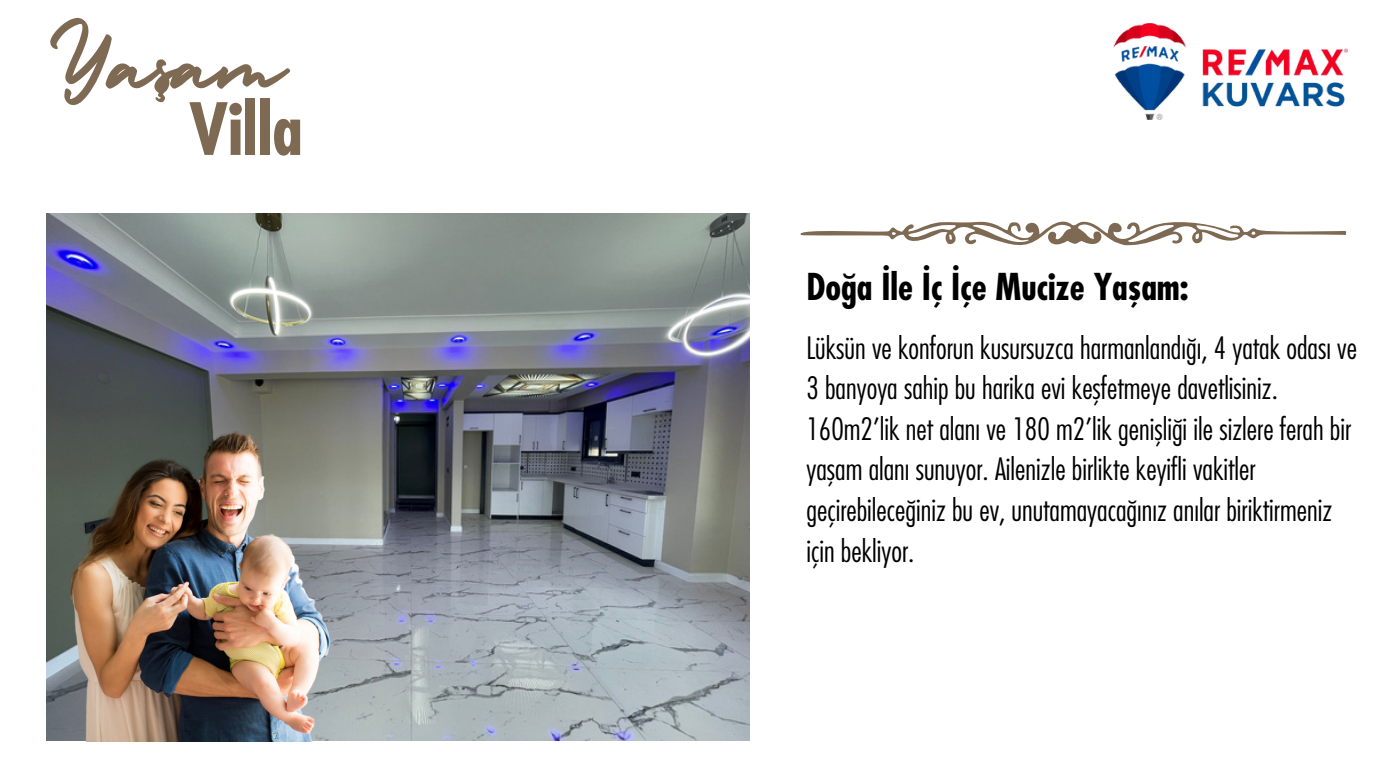
<style>
.page{position:relative;width:1384px;height:777px;background:#fff}
.page>*{position:absolute;margin:0;border:0;box-sizing:border-box;transform-origin:0 0}
.t1{font:113.1px "Holiday";color:#7e6953}
.t2{font:700 condensed 69.9px "Futura";color:#7e6953}
.t3{font:700 condensed 36px "Futura";color:#000}
.t4{font:300 condensed 30px/40.5px "Futura";color:#000}
</style>
<div class="page">
<img style="left:47px;top:214px;width:702px;height:526px">
<img style="left:46px;top:417px;width:405px;height:324px">
<img style="left:1113px;top:23px;width:235px;height:97px">
<svg style="left:800px;top:221px;width:547px;height:25px"></svg>
<p class="t1" style="left:47px;top:-25px;width:241px">Yaşam</p>
<p class="t2" style="left:189px;top:98px;width:115px">Villa</p>
<p class="t3" style="left:806px;top:271px;width:384px">Doğa İle İç İçe Mucize Yaşam:</p>
<h3 class="t4" style="left:806px;top:329px;width:552px">Lüksün ve konforun kusursuzca harmanlandığı, 4 yatak odası ve 3 banyoya sahip bu harika evi keşfetmeye davetlisiniz.<br>160m2’lik net alanı ve 180 m2’lik genişliği ile sizlere ferah bir yaşam alanı sunuyor. Ailenizle birlikte keyifli vakitler geçirebileceğiniz bu ev, unutamayacağınız anılar biriktirmeniz için bekliyor.</h3>
</div>
